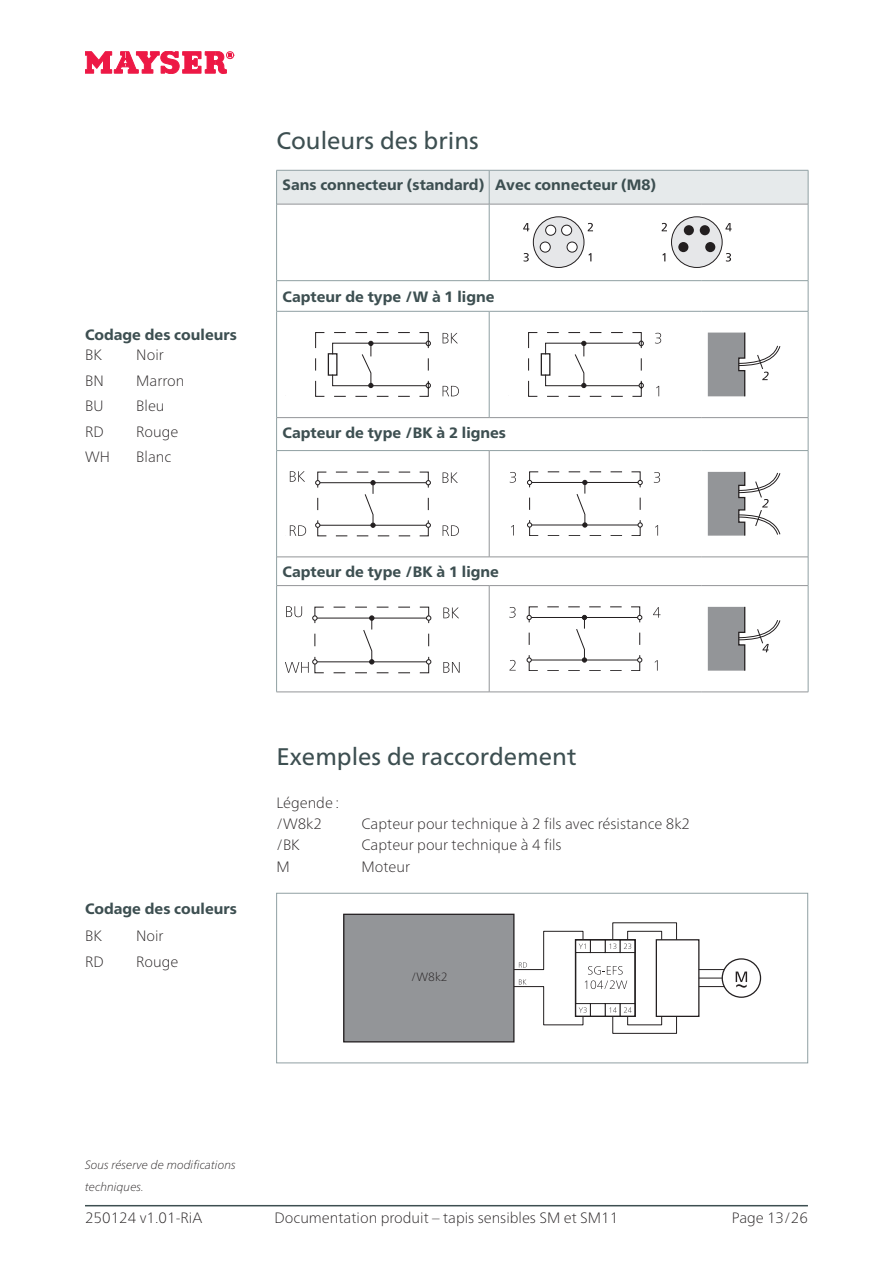
<style>
.page{position:relative;width:893px;height:1263px;background:#fff}
.page>*{position:absolute;margin:0;border:0;box-sizing:border-box;transform-origin:0 0}
.t1{font:24px "Frutiger Neue LTW1 G";color:#3d4f51}
.t2{font:100 15px/21.3px "Frutiger Neue LTW1 G";color:#231f20}
.t3{font:800 15px "Frutiger Neue LTW1 G";color:#3d4f51}
.t4{font:italic 100 12px/21.3px "Frutiger Neue LTW1 G";color:#231f20}
.t5{font:100 12px "Frutiger Neue LTW1 G";color:#231f20}
</style>
<div class="page">
<hr style="left:85px;top:1205px;width:723px;height:1px;background:#3d4f51">
<svg style="left:85px;top:51px;width:150px;height:23px"></svg>
<div style="left:277px;top:171px;width:531px;height:33px;background:#e6eaeb"></div>
<hr style="left:808px;top:170px;width:1px;height:34px;background:#90a0a3">
<hr style="left:808px;top:204px;width:1px;height:76px;background:#90a0a3">
<hr style="left:808px;top:281px;width:1px;height:30px;background:#90a0a3">
<hr style="left:808px;top:418px;width:1px;height:32px;background:#90a0a3">
<svg style="left:808px;top:557px;width:1px;height:29px"></svg>
<hr style="left:276px;top:281px;width:1px;height:30px;background:#90a0a3">
<hr style="left:276px;top:170px;width:213px;height:1px;background:#90a0a3">
<hr style="left:276px;top:170px;width:1px;height:34px;background:#90a0a3">
<hr style="left:489px;top:170px;width:213px;height:1px;background:#90a0a3">
<hr style="left:489px;top:170px;width:1px;height:34px;background:#90a0a3">
<hr style="left:702px;top:170px;width:106px;height:1px;background:#90a0a3">
<hr style="left:276px;top:311px;width:213px;height:1px;background:#90a0a3">
<hr style="left:276px;top:311px;width:1px;height:107px;background:#90a0a3">
<hr style="left:489px;top:311px;width:213px;height:1px;background:#90a0a3">
<hr style="left:489px;top:311px;width:1px;height:106px;background:#90a0a3">
<hr style="left:702px;top:311px;width:106px;height:1px;background:#90a0a3">
<hr style="left:808px;top:311px;width:1px;height:107px;background:#90a0a3">
<hr style="left:277px;top:417px;width:212px;height:1px;background:#939598">
<hr style="left:489px;top:417px;width:213px;height:1px;background:#939598">
<hr style="left:702px;top:417px;width:106px;height:1px;background:#939598">
<hr style="left:276px;top:418px;width:1px;height:32px;background:#90a0a3">
<hr style="left:277px;top:557px;width:212px;height:1px;background:#939598">
<hr style="left:489px;top:557px;width:213px;height:1px;background:#939598">
<hr style="left:702px;top:557px;width:106px;height:1px;background:#939598">
<svg style="left:276px;top:557px;width:1px;height:29px"></svg>
<hr style="left:276px;top:450px;width:213px;height:1px;background:#90a0a3">
<hr style="left:276px;top:451px;width:1px;height:106px;background:#90a0a3">
<hr style="left:489px;top:450px;width:213px;height:1px;background:#90a0a3">
<hr style="left:702px;top:450px;width:106px;height:1px;background:#90a0a3">
<hr style="left:808px;top:451px;width:1px;height:106px;background:#90a0a3">
<hr style="left:489px;top:451px;width:1px;height:106px;background:#939598">
<hr style="left:277px;top:585px;width:212px;height:1px;background:#939598">
<hr style="left:489px;top:585px;width:213px;height:1px;background:#939598">
<hr style="left:489px;top:586px;width:1px;height:106px;background:#939598">
<hr style="left:702px;top:585px;width:106px;height:1px;background:#939598">
<hr style="left:276px;top:692px;width:213px;height:1px;background:#939598">
<hr style="left:489px;top:692px;width:213px;height:1px;background:#939598">
<hr style="left:702px;top:692px;width:106px;height:1px;background:#939598">
<hr style="left:276px;top:586px;width:1px;height:106px;background:#90a0a3">
<hr style="left:808px;top:586px;width:1px;height:106px;background:#90a0a3">
<hr style="left:277px;top:204px;width:212px;height:1px;background:#939598">
<hr style="left:489px;top:204px;width:213px;height:1px;background:#939598">
<hr style="left:702px;top:204px;width:106px;height:1px;background:#939598">
<hr style="left:276px;top:204px;width:1px;height:76px;background:#90a0a3">
<hr style="left:489px;top:204px;width:1px;height:76px;background:#90a0a3">
<hr style="left:276px;top:280px;width:213px;height:1px;background:#90a0a3">
<hr style="left:489px;top:280px;width:213px;height:1px;background:#90a0a3">
<hr style="left:702px;top:280px;width:106px;height:1px;background:#90a0a3">
<div style="left:533px;top:217px;width:51px;height:50px;background:#e6e7e9;border-radius:50%"></div>
<div style="left:533px;top:217px;width:51px;height:51px;border:1px solid #231f20;border-radius:50%"></div>
<div style="left:546px;top:225px;width:10px;height:10px;background:#fff;border-radius:50%"></div>
<div style="left:545px;top:225px;width:11px;height:11px;border:1px solid #231f20;border-radius:50%"></div>
<div style="left:562px;top:225px;width:10px;height:10px;background:#fff;border-radius:50%"></div>
<div style="left:561px;top:225px;width:11px;height:11px;border:1px solid #231f20;border-radius:50%"></div>
<div style="left:540px;top:242px;width:10px;height:10px;background:#fff;border-radius:50%"></div>
<div style="left:540px;top:242px;width:11px;height:11px;border:1px solid #231f20;border-radius:50%"></div>
<div style="left:567px;top:242px;width:10px;height:10px;background:#fff;border-radius:50%"></div>
<div style="left:567px;top:242px;width:11px;height:11px;border:1px solid #231f20;border-radius:50%"></div>
<div style="left:671px;top:217px;width:51px;height:50px;background:#e6e7e9;border-radius:50%"></div>
<div style="left:671px;top:217px;width:51px;height:51px;border:1px solid #231f20;border-radius:50%"></div>
<div style="left:684px;top:225px;width:10px;height:10px;background:#231f20;border-radius:50%"></div>
<div style="left:700px;top:225px;width:10px;height:10px;background:#231f20;border-radius:50%"></div>
<div style="left:678px;top:242px;width:10px;height:10px;background:#231f20;border-radius:50%"></div>
<div style="left:705px;top:242px;width:10px;height:10px;background:#231f20;border-radius:50%"></div>
<svg style="left:725px;top:223px;width:7px;height:8px"></svg>
<svg style="left:726px;top:253px;width:5px;height:9px"></svg>
<svg style="left:662px;top:223px;width:5px;height:8px"></svg>
<svg style="left:662px;top:253px;width:3px;height:8px"></svg>
<svg style="left:523px;top:223px;width:6px;height:8px"></svg>
<svg style="left:524px;top:253px;width:5px;height:9px"></svg>
<svg style="left:588px;top:223px;width:5px;height:8px"></svg>
<svg style="left:588px;top:253px;width:3px;height:8px"></svg>
<svg style="left:315px;top:332px;width:116px;height:65px"></svg>
<svg style="left:443px;top:333px;width:15px;height:10px"></svg>
<svg style="left:443px;top:386px;width:16px;height:10px"></svg>
<svg style="left:528px;top:332px;width:116px;height:65px"></svg>
<svg style="left:655px;top:333px;width:6px;height:11px"></svg>
<svg style="left:656px;top:386px;width:3px;height:10px"></svg>
<svg style="left:708px;top:332px;width:73px;height:65px"></svg>
<svg style="left:315px;top:471px;width:116px;height:65px"></svg>
<svg style="left:290px;top:471px;width:15px;height:11px"></svg>
<svg style="left:290px;top:525px;width:16px;height:11px"></svg>
<svg style="left:443px;top:472px;width:15px;height:11px"></svg>
<svg style="left:443px;top:525px;width:16px;height:11px"></svg>
<svg style="left:527px;top:471px;width:116px;height:65px"></svg>
<svg style="left:654px;top:472px;width:6px;height:11px"></svg>
<svg style="left:655px;top:525px;width:3px;height:11px"></svg>
<svg style="left:511px;top:525px;width:3px;height:10px"></svg>
<svg style="left:510px;top:472px;width:6px;height:11px"></svg>
<svg style="left:708px;top:471px;width:73px;height:65px"></svg>
<svg style="left:443px;top:662px;width:17px;height:11px"></svg>
<svg style="left:285px;top:606px;width:146px;height:67px"></svg>
<svg style="left:443px;top:607px;width:16px;height:11px"></svg>
<svg style="left:527px;top:606px;width:115px;height:65px"></svg>
<svg style="left:653px;top:607px;width:7px;height:11px"></svg>
<svg style="left:655px;top:660px;width:3px;height:11px"></svg>
<svg style="left:509px;top:607px;width:7px;height:11px"></svg>
<svg style="left:509px;top:660px;width:7px;height:10px"></svg>
<svg style="left:708px;top:606px;width:73px;height:65px"></svg>
<div style="left:722px;top:958px;width:39px;height:40px;border:1px solid #231f20;border-radius:50%"></div>
<div style="left:344px;top:914px;width:170px;height:128px;background:#939598"></div>
<div style="left:343px;top:914px;width:171px;height:128px;border:1px solid #231f20"></div>
<svg style="left:736px;top:971px;width:11px;height:17px"></svg>
<svg style="left:512px;top:922px;width:213px;height:112px"></svg>
<div style="left:276px;top:893px;width:532px;height:170px;border:1px solid #90a0a3"></div>
<h1 class="t1" style="left:276px;top:123px;width:204px">Couleurs des brins</h1>
<p class="t3" style="left:283px;top:174px;width:375px">Sans connecteur (standard) Avec connecteur (M8)</p>
<p class="t3" style="left:85px;top:324px;width:153px">Codage des couleurs</p>
<p class="t2" style="left:85px;top:343px;width:19px">BK</p>
<p class="t2" style="left:136px;top:343px;width:29px">Noir</p>
<p class="t2" style="left:85px;top:369px;width:20px">BN</p>
<p class="t2" style="left:136px;top:369px;width:50px">Marron</p>
<p class="t2" style="left:85px;top:394px;width:20px">BU</p>
<p class="t2" style="left:136px;top:394px;width:30px">Bleu</p>
<p class="t2" style="left:85px;top:420px;width:20px">RD</p>
<p class="t2" style="left:136px;top:420px;width:44px">Rouge</p>
<p class="t2" style="left:85px;top:445px;width:26px">WH</p>
<p class="t2" style="left:136px;top:445px;width:36px">Blanc</p>
<p class="t3" style="left:283px;top:285px;width:213px">Capteur de type /W à 1 ligne</p>
<p class="t3" style="left:283px;top:421px;width:225px">Capteur de type /BK à 2 lignes</p>
<p class="t3" style="left:283px;top:560px;width:218px">Capteur de type /BK à 1 ligne</p>
<p class="t3" style="left:85px;top:898px;width:153px">Codage des couleurs</p>
<p class="t2" style="left:85px;top:924px;width:19px">BK</p>
<p class="t2" style="left:136px;top:924px;width:29px">Noir</p>
<p class="t2" style="left:85px;top:950px;width:20px">RD</p>
<p class="t2" style="left:136px;top:950px;width:44px">Rouge</p>
<h1 class="t1" style="left:276px;top:739px;width:301px">Exemples de raccordement</h1>
<p class="t2" style="left:276px;top:791px;width:64px">Légende : /W8k2</p>
<p class="t2" style="left:361px;top:812px;width:330px">Capteur pour technique à 2 fils avec résistance 8k2</p>
<p class="t2" style="left:276px;top:833px;width:25px">/BK</p>
<p class="t2" style="left:361px;top:833px;width:202px">Capteur pour technique à 4 fils</p>
<p class="t2" style="left:276px;top:855px;width:15px">M</p>
<p class="t2" style="left:361px;top:855px;width:50px">Moteur</p>
<p class="t5" style="left:411px;top:968px;width:38px">/W8k2</p>
<p class="t4" style="left:85px;top:1154px;width:152px">Sous réserve de modifications techniques.</p>
<p class="t2" style="left:85px;top:1206px;width:119px">250124 v1.01-RiA</p>
<p class="t2" style="left:274px;top:1206px;width:345px">Documentation produit – tapis sensibles SM et SM11</p>
<p class="t2" style="left:732px;top:1206px;width:78px">Page 13/26</p>
</div>
